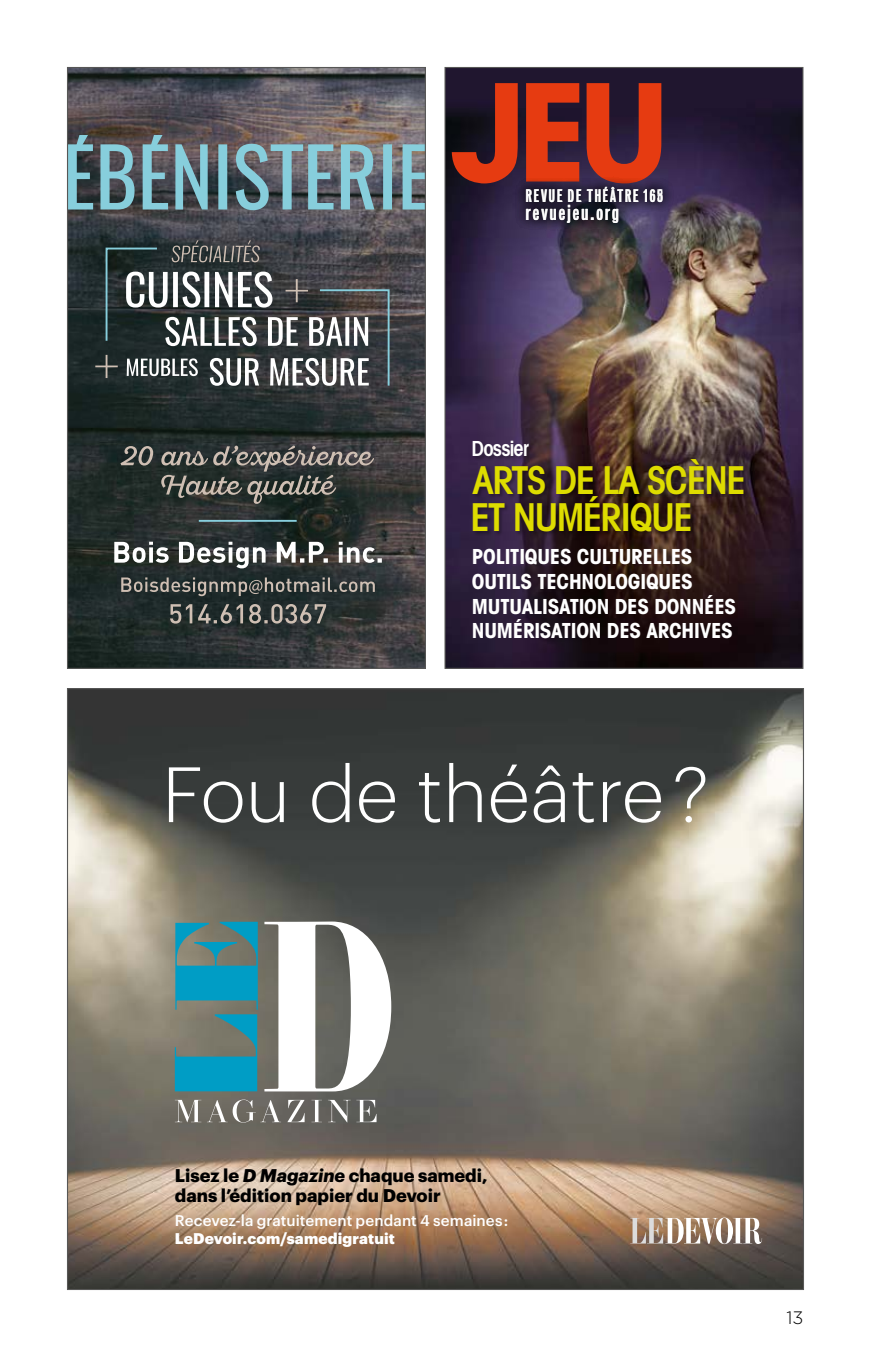
<style>
.page{position:relative;width:871px;height:1357px;background:#fff}
.page>*{position:absolute;margin:0;border:0;box-sizing:border-box;transform-origin:0 0}
.t1{font:300 76.5px "Graphik";color:#fff}
.t2{font:600 condensed 38.48px/37.4px "Avant Garde";letter-spacing:-.04em;color:#dedc00}
.t3{font:700 condensed 20.7px/25px "Avant Garde";letter-spacing:-.01em;color:#fff}
.t4{font:700 extra-condensed 20.7px "Vonnes";letter-spacing:.105em;color:#fff}
.t5{font:600 condensed 20.7px "Avant Garde";letter-spacing:-.04em;color:#fff}
.t6{font:700 18px/20.2px "Graphik";color:#000}
.t7{font:300 18px "Gotham HTF";color:#000}
.t8{font:700 extra-condensed 16.43px "Vonnes";letter-spacing:.11em;color:#fff}
.t9{font:500 15.3px "Graphik";letter-spacing:.005em;color:#fff}
.t10{font:900 15.3px "Graphik";letter-spacing:.01em;color:#fff}
.s1{font-style:italic}
</style>
<div class="page">
<img style="left:69px;top:69px;width:355px;height:598px">
<svg style="left:170px;top:604px;width:156px;height:19px;background:#595b58"></svg>
<svg style="left:121px;top:577px;width:254px;height:19px;background:#4c504d"></svg>
<svg style="left:114px;top:542px;width:268px;height:26px"></svg>
<svg style="left:120px;top:445px;width:254px;height:59px;background:#464a46"></svg>
<svg style="left:69px;top:135px;width:355px;height:75px;background:#6a838b"></svg>
<svg style="left:95px;top:240px;width:295px;height:147px;background:#54595a"></svg>
<hr style="left:199px;top:520px;width:98px;height:2px;background:#87cedc">
<img style="left:446px;top:69px;width:355px;height:598px">
<svg style="left:452px;top:83px;width:66px;height:100px;background:#76251b"></svg>
<svg style="left:526px;top:83px;width:53px;height:92px;background:#b3321a"></svg>
<svg style="left:586px;top:83px;width:75px;height:92px;background:#9f2f1f"></svg>
<div style="left:514px;top:175px;width:160px;height:59px;background:#000;opacity:.75"></div>
<div style="left:472px;top:441px;width:276px;height:94px;background:#000;opacity:.3"></div>
<img style="left:69px;top:690px;width:733px;height:598px">
<svg style="left:264px;top:921px;width:127px;height:170px"></svg>
<svg style="left:175px;top:1099px;width:201px;height:23px;background:#85837e"></svg>
<svg style="left:175px;top:922px;width:83px;height:169px;background:#3a8d9c"></svg>
<svg style="left:630px;top:1217px;width:132px;height:27px"></svg>
<p class="t8" style="left:526px;top:186px;width:139px">REVUE DE THÉÂTRE 168</p>
<p class="t8" style="left:657px;top:186px;width:7px">5</p>
<p class="t4" style="left:526px;top:200px;width:95px">revuejeu.org</p>
<p class="t5" style="left:471px;top:436px;width:59px">Dossier</p>
<h2 class="t2" style="left:470px;top:461px;width:276px">ARTS DE LA SCÈNE<br>ET NUMÉRIQUE</h2>
<p class="t3" style="left:472px;top:543px;width:266px">POLITIQUES CULTURELLES<br>OUTILS TECHNOLOGIQUES<br>MUTUALISATION DES DONNÉES<br>NUMÉRISATION DES ARCHIVES</p>
<h1 class="t1" style="left:162px;top:738px;width:549px">Fou de théâtre ?</h1>
<p class="t6" style="left:175px;top:1164px;width:314px">Lisez le <span class="s1">D Magazine</span> chaque samedi, dans l’édition papier du Devoir</p>
<p class="t9" style="left:175px;top:1208px;width:335px">Recevez-la gratuitement pendant 4 semaines :</p>
<p class="t10" style="left:175px;top:1226px;width:221px">LeDevoir.com/samedigratuit</p>
<p class="t7" style="left:786px;top:1307px;width:19px">13</p>
</div>
